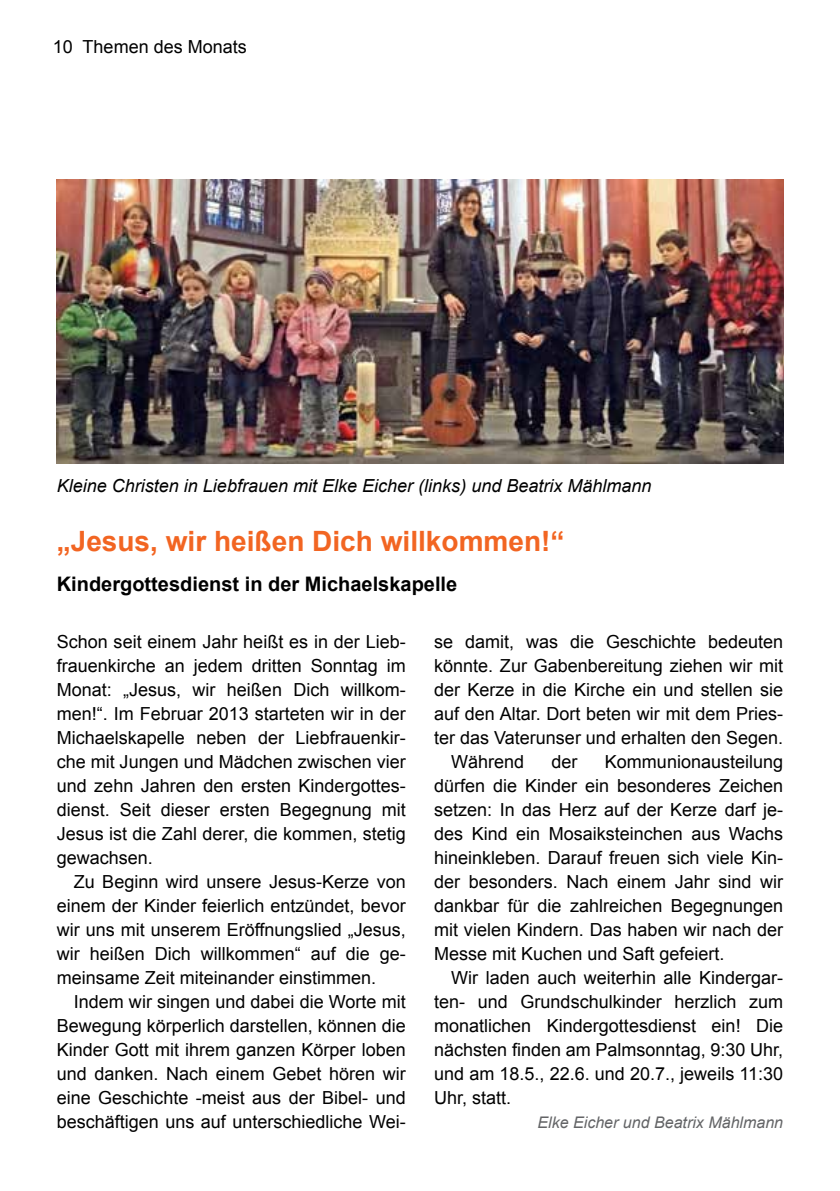
<style>
.page{position:relative;width:840px;height:1191px;background:#fff}
.page>*{position:absolute;margin:0;border:0;box-sizing:border-box;transform-origin:0 0}
.t1{font:700 28px "Arial";color:#f26522}
.t2{font:700 20px "Arial";color:#000}
.t3{font:18px/24px "Arial";color:#000;text-align:justify}
.t4{font:italic 18px "Arial";color:#000}
.t5{font:italic 16px "Arial";color:#636466}
</style>
<div class="page">
<img style="left:57px;top:180px;width:725px;height:283px">
<p class="t3" style="left:53px;top:35px;width:195px">10 Themen des Monats</p>
<p class="t4" style="left:57px;top:474px;width:596px">Kleine Christen in Liebfrauen mit Elke Eicher (links) und Beatrix Mählmann</p>
<h1 class="t1" style="left:57px;top:522px;width:509px">„Jesus, wir heißen Dich willkommen!“</h1>
<p class="t2" style="left:57px;top:570px;width:402px">Kindergottesdienst in der Michaelskapelle</p>
<p class="t3" style="left:57px;top:630px;width:350px">Schon seit einem Jahr heißt es in der Lieb&shy;frauenkirche an jedem dritten Sonntag im Monat: „Jesus, wir heißen Dich willkom&shy;men!“. Im Februar 2013 starteten wir in der Michaelskapelle neben der Liebfrauenkir&shy;che mit Jungen und Mädchen zwischen vier und zehn Jahren den ersten Kindergottes&shy;dienst. Seit dieser ersten Begegnung mit Jesus ist die Zahl derer, die kommen, stetig gewachsen.</p>
<p class="t3" style="left:57px;top:870px;width:350px;text-indent:17px">Zu Beginn wird unsere Jesus-Kerze von einem der Kinder feierlich entzündet, bevor wir uns mit unserem Eröffnungslied „Jesus, wir heißen Dich willkommen“ auf die ge&shy;meinsame Zeit miteinander einstimmen.</p>
<p class="t3" style="left:57px;top:990px;width:350px;text-indent:17px">Indem wir singen und dabei die Worte mit Bewegung körperlich darstellen, können die Kinder Gott mit ihrem ganzen Körper loben und danken. Nach einem Gebet hören wir eine Geschichte -meist aus der Bibel- und beschäftigen uns auf unterschiedliche Wei-</p>
<p class="t3" style="left:434px;top:630px;width:350px">se damit, was die Geschichte bedeuten</p>
<p class="t3" style="left:434px;top:654px;width:350px">könnte. Zur Gabenbereitung ziehen wir mit</p>
<p class="t3" style="left:434px;top:678px;width:350px">der Kerze in die Kirche ein und stellen sie</p>
<p class="t3" style="left:434px;top:702px;width:350px">auf den Altar. Dort beten wir mit dem Pries-</p>
<p class="t3" style="left:434px;top:726px;width:350px">ter das Vaterunser und erhalten den Segen.</p>
<p class="t3" style="left:451px;top:750px;width:75px">Während</p>
<p class="t3" style="left:551px;top:750px;width:28px">der</p>
<p class="t3" style="left:434px;top:750px;width:350px;text-indent:171px">Kommunionausteilung dürfen die Kinder ein besonderes Zeichen setzen: In das Herz auf der Kerze darf je&shy;des Kind ein Mosaiksteinchen aus Wachs hineinkleben. Darauf freuen sich viele Kin&shy;der besonders. Nach einem Jahr sind wir dankbar für die zahlreichen Begegnungen mit vielen Kindern. Das haben wir nach der Messe mit Kuchen und Saft gefeiert.</p>
<p class="t3" style="left:434px;top:966px;width:350px;text-indent:17px">Wir laden auch weiterhin alle Kindergar&shy;ten- und Grundschulkinder herzlich zum monatlichen Kindergottesdienst ein! Die nächsten finden am Palmsonntag, 9:30 Uhr, und am 18.5., 22.6. und 20.7., jeweils 11:30<br>Uhr, statt.</p>
<p class="t5" style="left:537px;top:1112px;width:247px">Elke Eicher und Beatrix Mählmann</p>
</div>
